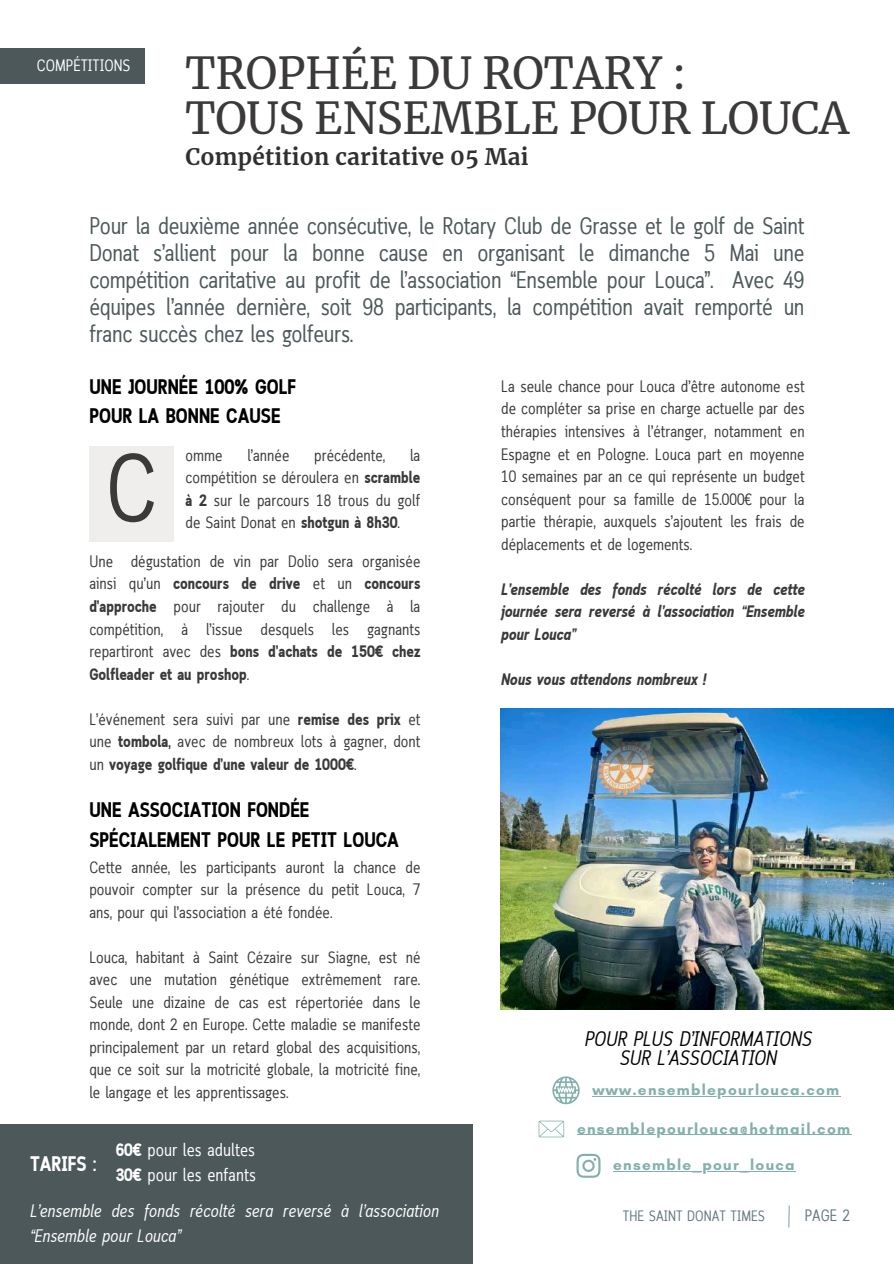
<style>
.page{position:relative;width:894px;height:1264px;background:#fff}
.page>*{position:absolute;margin:0;border:0;box-sizing:border-box;transform-origin:0 0}
.t1{font:96px "Cloud Cond";color:#3b3939}
.t2{font:43.5px/45px "Merriweather";letter-spacing:-.005em;color:#3b3939}
.t3{font:24px/27px "Cloud Cond";letter-spacing:-.015em;color:#4d585a;text-align:justify}
.t4{font:700 22.5px "Merriweather";letter-spacing:.01em;color:#302f32}
.t5{font:700 21px/29.2px "Cloud Cond";color:#000}
.t6{font:italic 21px/19.2px "Cloud Cond";color:#000;text-align:center}
.t7{font:700 21px "Cloud Cond";color:#fff}
.t8{font:italic 18px/24.8px "Cloud Cond";color:#fff}
.t9{font:18px/24.8px "Cloud Cond";color:#fff}
.t10{font:16.5px/22.5px "Cloud Cond";color:#3b3939;text-align:justify}
.t11{font:italic 700 16.5px/22.5px "Cloud Cond";color:#3b3939;text-align:justify}
.t12{font:16.5px "Cloud Cond";color:#fff}
.t13{font:16.5px "Cloud Cond";color:#637680}
.t14{font:700 15.45px "Glacial Indifference";letter-spacing:.08em;color:#82b1ac}
.t15{font:15px "Cloud Cond";color:#637680}
.s1{font-weight:700}
</style>
<div class="page">
<svg style="left:788px;top:1205px;width:2px;height:23px"></svg>
<div style="left:0;top:49px;width:145px;height:35px;background:#4d585a"></div>
<div style="left:0;top:1123px;width:472px;height:140px;background:#4d585a"></div>
<img style="left:500px;top:708px;width:393px;height:301px">
<svg style="left:576px;top:1153px;width:24px;height:24px"></svg>
<svg style="left:552px;top:1076px;width:27px;height:28px"></svg>
<svg style="left:538px;top:1120px;width:26px;height:17px"></svg>
<hr style="left:592px;top:1095px;width:248px;height:1px;background:#82b1ac">
<hr style="left:577px;top:1134px;width:274px;height:1px;background:#82b1ac">
<hr style="left:613px;top:1171px;width:182px;height:1px;background:#82b1ac">
<div style="left:89px;top:446px;width:85px;height:96px;background:#f0eeed"></div>
<p class="t12" style="left:37px;top:59px;width:95px">COMPÉTITIONS</p>
<h2 class="t2" style="left:185px;top:51px;width:665px">TROPHÉE DU ROTARY :<br>TOUS ENSEMBLE POUR LOUCA</h2>
<h3 class="t4" style="left:185px;top:143px;width:344px">Compétition caritative 05 Mai</h3>
<p class="t3" style="left:89px;top:214px;width:716px">Pour la deuxième année consécutive, le Rotary Club de Grasse et le golf de Saint Donat s’allient pour la bonne cause en organisant le dimanche 5 Mai une compétition caritative au profit de l’association “Ensemble pour Louca”. Avec 49 équipes l’année dernière, soit 98 participants, la compétition avait remporté un franc succès chez les golfeurs.</p>
<p class="t5" style="left:89px;top:374px;width:208px">UNE JOURNÉE 100% GOLF<br>POUR LA BONNE CAUSE</p>
<p class="t10" style="left:185px;top:445px;width:39px">omme</p>
<p class="t10" style="left:247px;top:445px;width:44px">l’année</p>
<p class="t10" style="left:314px;top:445px;width:73px">précédente,</p>
<p class="t10" style="left:501px;top:376px;width:305px">La seule chance pour Louca d’être autonome est de compléter sa prise en charge actuelle par des thérapies intensives à l’étranger, notamment en Espagne et en Pologne. Louca part en moyenne 10 semaines par an ce qui représente un budget conséquent pour sa famille de 15.000€ pour la partie thérapie, auxquels s’ajoutent les frais de déplacements et de logements.</p>
<p class="t11" style="left:501px;top:579px;width:305px">L’ensemble des fonds récolté lors de cette journée sera reversé à l’association “Ensemble pour Louca”</p>
<p class="t11" style="left:501px;top:669px;width:206px">Nous vous attendons nombreux !</p>
<p class="t10" style="left:185px;top:445px;width:236px;text-indent:224px">la compétition se déroulera en <span class="s1">scramble à 2</span> sur le parcours 18 trous du golf de Saint Donat en <span class="s1">shotgun à 8h30</span>.</p>
<h1 class="t1" style="left:106px;top:451px;width:53px">C</h1>
<p class="t10" style="left:89px;top:551px;width:332px">Une dégustation de vin par Dolio sera organisée ainsi qu’un <span class="s1">concours de drive</span> et un <span class="s1">concours d’approche</span> pour rajouter du challenge à la compétition, à l’issue desquels les gagnants repartiront avec des <span class="s1">bons d’achats de 150€ chez Golfleader et au proshop</span>.</p>
<p class="t10" style="left:89px;top:709px;width:332px">L’événement sera suivi par une <span class="s1">remise des prix</span> et une <span class="s1">tombola,</span> avec de nombreux lots à gagner, dont un <span class="s1">voyage golfique d’une valeur de 1000€</span>.</p>
<p class="t5" style="left:89px;top:797px;width:311px">UNE ASSOCIATION FONDÉE<br>SPÉCIALEMENT POUR LE PETIT LOUCA</p>
<p class="t10" style="left:89px;top:857px;width:332px">Cette année, les participants auront la chance de pouvoir compter sur la présence du petit Louca, 7 ans, pour qui l’association a été fondée.</p>
<p class="t10" style="left:89px;top:947px;width:332px">Louca, habitant à Saint Cézaire sur Siagne, est né avec une mutation génétique extrêmement rare.<br>Seule une dizaine de cas est répertoriée dans le monde, dont 2 en Europe. Cette maladie se manifeste principalement par un retard global des acquisitions, que ce soit sur la motricité globale, la motricité fine, le langage et les apprentissages.</p>
<p class="t9" style="left:116px;top:1139px;width:142px"><span class="s1">60€</span> pour les adultes<br><span class="s1">30€</span> pour les enfants</p>
<p class="t8" style="left:30px;top:1199px;width:410px">L’ensemble des fonds récolté sera reversé à l’association “Ensemble pour Louca”</p>
<p class="t7" style="left:30px;top:1155px;width:68px">TARIFS :</p>
<p class="t6" style="left:584px;top:1030px;width:228px">POUR PLUS D’INFORMATIONS<br>SUR L’ASSOCIATION</p>
<p class="t14" style="left:592px;top:1080px;width:248px">www.ensemblepourlouca.com</p>
<p class="t14" style="left:577px;top:1118px;width:274px">ensemblepourlouca@hotmail.com</p>
<p class="t14" style="left:613px;top:1155px;width:183px">ensemble_pour_louca</p>
<p class="t15" style="left:622px;top:1209px;width:143px">THE SAINT DONAT TIMES</p>
<p class="t13" style="left:804px;top:1208px;width:47px">PAGE 2</p>
</div>
